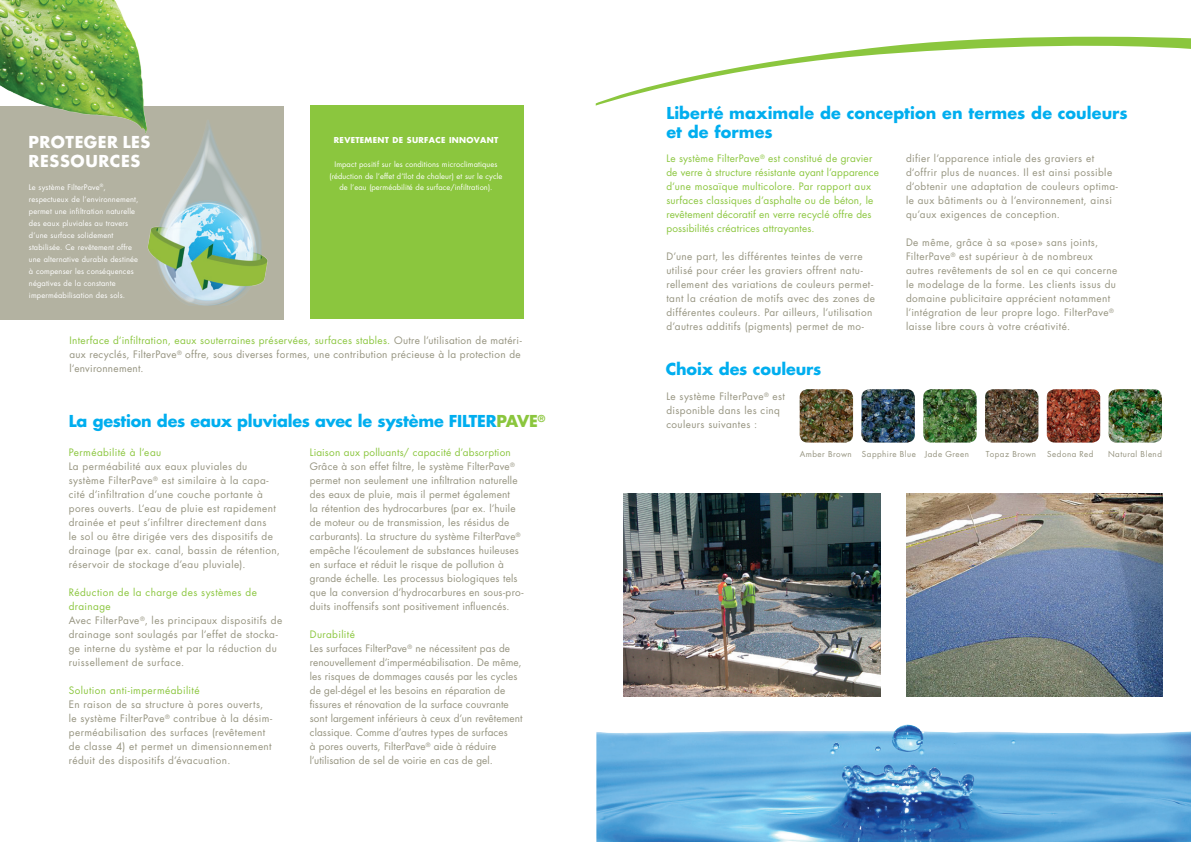
<style>
.page{position:relative;width:1191px;height:842px;background:#fff}
.page>*{position:absolute;margin:0;border:0;box-sizing:border-box;transform-origin:0 0}
.t1{font:700 16px/19.2px "Futura Std";letter-spacing:-.005em;color:#00aeef}
.t2{font:700 16px/19.2px "Futura Std";letter-spacing:.035em;color:#fff}
.t3{font:10px/14px "Futura Std";letter-spacing:.03em;color:#95937f}
.t4{font:10px/14px "Futura Std";letter-spacing:.01em;color:#95937f}
.t5{font:10px/14px "Futura Std";letter-spacing:.02em;color:#8bc63e}
.t6{font:10px "Futura Std";letter-spacing:.04em;color:#8bc63e}
.t7{font:8px "Futura";letter-spacing:.06em;color:#95937f}
.t8{font:700 7.9px "Futura Std";letter-spacing:.04em;color:#fff}
.t9{font:7.5px/12px "Futura Std";letter-spacing:.02em;color:#fff;text-align:center}
.t10{font:4.4px "Futura Std";color:#fff}
.s1{font-size:7.5px}
.s2{color:#8bc63e}
</style>
<div class="page">
<svg style="left:596px;top:37px;width:595px;height:69px"></svg>
<img style="left:906px;top:493px;width:256px;height:203px">
<div style="left:0;top:106px;width:284px;height:214px;background:#b3b2a1"></div>
<img style="left:146px;top:122px;width:122px;height:184px">
<div style="left:310px;top:106px;width:213px;height:213px;background:#8bc63e"></div>
<img style="left:624px;top:494px;width:256px;height:202px">
<img style="left:596px;top:724px;width:595px;height:118px">
<img style="left:0;top:0;width:146px;height:134px">
<img style="left:799px;top:389px;width:54px;height:54px">
<img style="left:1046px;top:389px;width:54px;height:54px">
<img style="left:1108px;top:389px;width:54px;height:54px">
<img style="left:861px;top:389px;width:54px;height:54px">
<img style="left:923px;top:389px;width:53px;height:54px">
<img style="left:985px;top:389px;width:53px;height:54px">
<h1 class="t2" style="left:29px;top:132px;width:123px">PROTEGER LES<br>RESSOURCES</h1>
<p class="t8" style="left:334px;top:135px;width:166px">REVETEMENT DE SURFACE INNOVANT</p>
<p class="t9" style="left:329px;top:158px;width:174px;line-height:11.7px">Impact positif sur les conditions microclimatiques (réduction de l’effet d’îlot de chaleur) et sur le cycle</p>
<p class="t9" style="left:29px;top:181px;width:72px">Le système FilterPave</p>
<p class="t9" style="left:339px;top:182px;width:155px">de l’eau (perméabilité de surface/infiltration).</p>
<p class="t10" style="left:100px;top:183px;width:7px">®<span class="s1">,</span></p>
<p class="t9" style="left:29px;top:193px;width:111px;text-align:left">respectueux de l’environnement, permet une infiltration naturelle des eaux pluviales au travers d’une surface solidement stabilisée. Ce revêtement offre une alternative durable destinée à compenser les conséquences négatives de la constante imperméabilisation des sols.</p>
<p class="t3" style="left:69px;top:333px;width:454px;text-align:justify"><span class="s2">Interface d‘infiltration, eaux souterraines préservées, surfaces stables.</span> Outre l’utilisation de matéri&shy;aux recyclés, FilterPave<sup>®</sup> offre, sous diverses formes, une contribution précieuse à la protection de l‘environnement.</p>
<h1 class="t1" style="left:69px;top:411px;width:478px">La gestion des eaux pluviales avec le système FILTER<span class="s2">PAVE</span><sup>®</sup></h1>
<p class="t6" style="left:69px;top:446px;width:94px">Perméabilité à l’eau</p>
<p class="t3" style="left:69px;top:459px;width:213px">La perméabilité aux eaux pluviales du système FilterPave<sup>®</sup> est similaire à la capa&shy;cité d’infiltration d’une couche portante à pores ouverts. L‘eau de pluie est rapidement drainée et peut s’infiltrer directement dans<br>le sol ou être dirigée vers des dispositifs de drainage (par ex. canal, bassin de rétention, réservoir de stockage d’eau pluviale).</p>
<p class="t3" style="left:69px;top:585px;width:215px"><span class="s2">Réduction de la charge des systèmes de drainage<br></span>Avec FilterPave<sup>®</sup>, les principaux dispositifs de drainage sont soulagés par l’effet de stocka&shy;ge interne du système et par la réduction du ruissellement de surface.</p>
<p class="t6" style="left:69px;top:684px;width:132px">Solution anti-imperméabilité</p>
<p class="t3" style="left:69px;top:697px;width:205px">En raison de sa structure à pores ouverts, le système FilterPave<sup>®</sup> contribue à la désim&shy;perméabilisation des surfaces (revêtement de classe 4) et permet un dimensionnement réduit des dispositifs d’évacuation.</p>
<p class="t3" style="left:310px;top:445px;width:215px"><span class="s2">Liaison aux polluants/ capacité d’absorption </span>Grâce à son effet filtre, le système FilterPave<sup>® </sup>permet non seulement une infiltration naturelle des eaux de pluie, mais il permet également<br>la rétention des hydrocarbures (par ex. l’huile de moteur ou de transmission, les résidus de carburants). La structure du système FilterPave<sup>® </sup>empêche l‘écoulement de substances huileuses en surface et réduit le risque de pollution à grande échelle. Les processus biologiques tels que la conversion d’hydrocarbures en sous-pro&shy;duits inoffensifs sont positivement influencés.</p>
<p class="t4" style="left:310px;top:627px;width:214px"><span class="s2">Durabilité<br></span>Les surfaces FilterPave<sup>®</sup> ne nécessitent pas de renouvellement d’imperméabilisation. De même, les risques de dommages causés par les cycles de gel-dégel et les besoins en réparation de fissures et rénovation de la surface couvrante sont largement inférieurs à ceux d’un revêtement classique. Comme d’autres types de surfaces<br>à pores ouverts, FilterPave<sup>®</sup> aide à réduire l’utilisation de sel de voirie en cas de gel.</p>
<h1 class="t1" style="left:666px;top:103px;width:463px">Liberté maximale de conception en termes de couleurs et de formes</h1>
<p class="t5" style="left:666px;top:151px;width:214px">Le système FilterPave<sup>®</sup> est constitué de gravier de verre à structure résistante ayant l’apparence d‘une mosaïque multicolore. Par rapport aux surfaces classiques d’asphalte ou de béton, le revêtement décoratif en verre recyclé offre des possibilités créatrices attrayantes.</p>
<p class="t3" style="left:666px;top:249px;width:210px">D’une part, les différentes teintes de verre utilisé pour créer les graviers offrent natu&shy;rellement des variations de couleurs permet&shy;tant la création de motifs avec des zones de différentes couleurs. Par ailleurs, l’utilisation d’autres additifs (pigments) permet de mo-</p>
<p class="t3" style="left:906px;top:151px;width:213px">difier l’apparence intiale des graviers et d‘offrir plus de nuances. Il est ainsi possible d‘obtenir une adaptation de couleurs optima&shy;le aux bâtiments ou à l’environnement, ainsi qu’aux exigences de conception.</p>
<p class="t3" style="left:906px;top:235px;width:213px">De même, grâce à sa «pose» sans joints, FilterPave<sup>®</sup> est supérieur à de nombreux autres revêtements de sol en ce qui concerne le modelage de la forme. Les clients issus du domaine publicitaire apprécient notamment l’intégration de leur propre logo. FilterPave<sup>® </sup>laisse libre cours à votre créativité.</p>
<h1 class="t1" style="left:665px;top:359px;width:157px">Choix des couleurs</h1>
<p class="t3" style="left:666px;top:389px;width:120px">Le système FilterPave<sup>®</sup> est disponible dans les cinq couleurs suivantes :</p>
<p class="t7" style="left:799px;top:449px;width:54px">Amber Brown</p>
<p class="t7" style="left:862px;top:449px;width:109px">Sapphire Blue Jade Green</p>
<p class="t7" style="left:986px;top:449px;width:52px">Topaz Brown</p>
<p class="t7" style="left:1047px;top:449px;width:48px">Sedona Red</p>
<p class="t7" style="left:1108px;top:449px;width:55px">Natural Blend</p>
</div>
